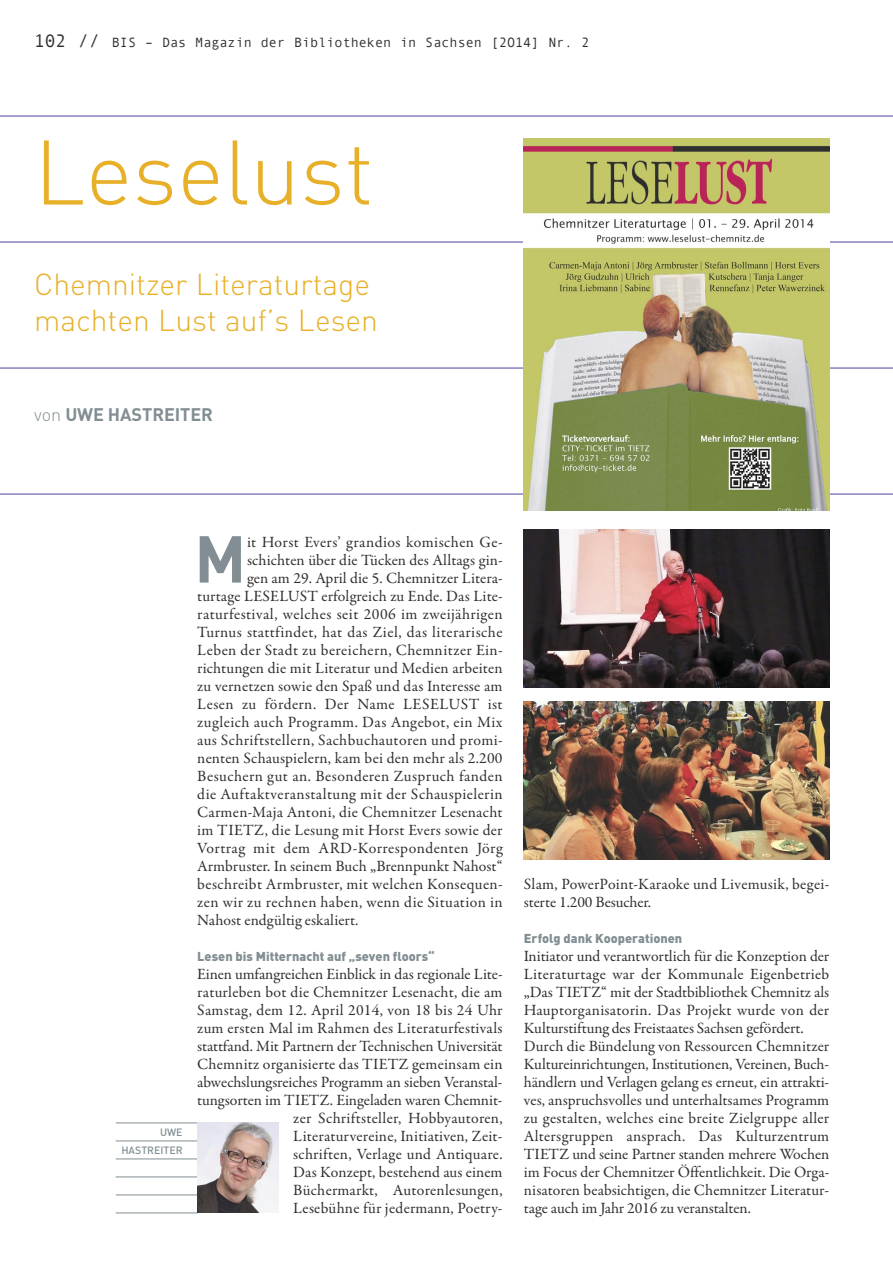
<style>
.page{position:relative;width:893px;height:1263px;background:#fff}
.page>*{position:absolute;margin:0;border:0;box-sizing:border-box;transform-origin:0 0}
.t1{font:300 90px "DIN";color:#e7b028}
.t2{font:700 65.1px "DIN";color:#828e93}
.t3{font:300 30px/36px "DIN";color:#e7b028}
.t4{font:700 18px "DIN";letter-spacing:-.005em;color:#828e93}
.t5{font:15.75px/18px "Garamond Premr Pro";letter-spacing:.01em;color:#2f2f2e}
.t6{font:15.75px "Garamond Premr Pro";letter-spacing:.03em;color:#2f2f2e}
.t7{font:13.5px "Andale Mono";color:#2f2f2e}
.t8{font:900 12.75px "DIN";color:#828e93}
.t9{font:500 10.5px/18px "DIN";color:#828e93;text-align:right}
.s1{font-size:18px}
.s2{font-weight:300}
</style>
<div class="page">
<hr style="left:0;top:115px;width:893px;height:2px;background:#8683bb">
<hr style="left:0;top:241px;width:893px;height:2px;background:#8683bb">
<hr style="left:0;top:367px;width:893px;height:2px;background:#8683bb">
<hr style="left:0;top:493px;width:893px;height:2px;background:#8683bb">
<img style="left:524px;top:701px;width:305px;height:159px">
<img style="left:524px;top:529px;width:305px;height:158px">
<img style="left:524px;top:138px;width:305px;height:372px">
<hr style="left:116px;top:1122px;width:81px;height:1px;background:#828e93">
<hr style="left:116px;top:1140px;width:81px;height:1px;background:#828e93">
<hr style="left:116px;top:1158px;width:81px;height:1px;background:#828e93">
<hr style="left:116px;top:1176px;width:81px;height:1px;background:#828e93">
<hr style="left:116px;top:1194px;width:81px;height:1px;background:#828e93">
<hr style="left:116px;top:1212px;width:81px;height:1px;background:#828e93">
<img style="left:197px;top:1122px;width:81px;height:91px">
<p class="t7" style="left:34px;top:34px;width:557px"><span class="s1">102 //</span> BIS – Das Magazin der Bibliotheken in Sachsen [2O14] Nr. 2</p>
<h1 class="t1" style="left:34px;top:140px;width:341px">Leselust</h1>
<h3 class="t3" style="left:34px;top:269px;width:345px">Chemnitzer Literaturtage machten Lust auf’s Lesen</h3>
<p class="t4" style="left:34px;top:408px;width:180px"><span class="s2">von</span> UWE HASTREITER</p>
<p class="t9" style="left:121px;top:1125px;width:63px">UWE<br>HASTREITER</p>
<h2 class="t2" style="left:194px;top:536px;width:53px">M</h2>
<p class="t6" style="left:247px;top:535px;width:257px">it Horst Evers’ grandios komischen Ge -</p>
<p class="t5" style="left:247px;top:552px;width:257px">schichten über die Tücken des Alltags gin-</p>
<p class="t5" style="left:247px;top:570px;width:257px">gen am 29. April die 5. Chemnitzer Litera-</p>
<p class="t5" style="left:197px;top:588px;width:307px">turtage LESELUST erfolgreich zu Ende. Das Lite-</p>
<p class="t6" style="left:197px;top:607px;width:307px">raturfestival, welches seit 2006 im zweijährigen</p>
<p class="t6" style="left:197px;top:625px;width:307px">Turnus stattfindet, hat das Ziel, das literarische</p>
<p class="t6" style="left:197px;top:643px;width:307px">Leben der Stadt zu bereichern, Chemnitzer Ein-</p>
<p class="t5" style="left:197px;top:660px;width:307px">richtungen die mit Literatur und Medien arbeiten</p>
<p class="t5" style="left:197px;top:678px;width:307px">zu vernetzen sowie den Spaß und das Interesse am</p>
<p class="t6" style="left:197px;top:697px;width:307px">Lesen zu fördern. Der Name LESELUST ist</p>
<p class="t6" style="left:197px;top:715px;width:307px">zugleich auch Programm. Das Angebot, ein Mix</p>
<p class="t5" style="left:197px;top:732px;width:307px">aus Schriftstellern, Sachbuchautoren und promi-</p>
<p class="t5" style="left:197px;top:750px;width:307px">nenten Schauspielern, kam bei den mehr als 2.200</p>
<p class="t6" style="left:197px;top:769px;width:307px">Besuchern gut an. Besonderen Zuspruch fanden</p>
<p class="t5" style="left:197px;top:786px;width:307px">die Auftaktveranstaltung mit der Schauspielerin</p>
<p class="t5" style="left:197px;top:804px;width:307px">Carmen-Maja Antoni, die Chemnitzer Lesenacht</p>
<p class="t5" style="left:197px;top:822px;width:307px">im TIETZ, die Lesung mit Horst Evers sowie der</p>
<p class="t6" style="left:197px;top:841px;width:307px">Vortrag mit dem ARD-Korrespondenten Jörg</p>
<p class="t5" style="left:197px;top:858px;width:307px">Armbruster. In seinem Buch „Brennpunkt Nahost“</p>
<p class="t5" style="left:197px;top:876px;width:307px">beschreibt Armbruster, mit welchen Konsequen-</p>
<p class="t5" style="left:197px;top:894px;width:307px">zen wir zu rechnen haben, wenn die Situation in</p>
<p class="t5" style="left:197px;top:912px;width:163px">Nahost endgültig eskaliert.</p>
<p class="t8" style="left:197px;top:951px;width:239px">Lesen bis Mitternacht auf „seven floors“</p>
<p class="t5" style="left:197px;top:966px;width:307px;text-align:right">Einen umfangreichen Einblick in das regionale Lite&shy;raturleben bot die Chemnitzer Lesenacht, die am Samstag, dem 12. April 2014, von 18 bis 24 Uhr zum ersten Mal im Rahmen des Literaturfestivals stattfand. Mit Partnern der Technischen Universität Chemnitz organisierte das TIETZ gemeinsam ein abwechslungsreiches Programm an sieben Veranstal&shy;tungsorten im TIETZ. Eingeladen waren Chemnit&shy;zer Schriftsteller, Hobbyautoren, Literaturvereine, Initiativen, Zeit-<br>schriften, Verlage und Antiquare.<br>Das Konzept, bestehend aus einem<br>Büchermarkt, Autorenlesungen,<br>Lesebühne für jedermann, Poetry-</p>
<p class="t5" style="left:524px;top:876px;width:307px">Slam, PowerPoint-Karaoke und Livemusik, begei&shy;sterte 1.200 Besucher.</p>
<p class="t8" style="left:524px;top:933px;width:160px">Erfolg dank Kooperationen</p>
<p class="t5" style="left:524px;top:948px;width:307px">Initiator und verantwortlich für die Konzeption der Literaturtage war der Kommunale Eigenbetrieb „Das TIETZ“ mit der Stadtbibliothek Chemnitz als Hauptorganisatorin. Das Projekt wurde von der Kulturstiftung des Freistaates Sachsen gefördert.<br>Durch die Bündelung von Ressourcen Chemnitzer Kultureinrichtungen, Institutionen, Vereinen, Buch&shy;händlern und Verlagen gelang es erneut, ein attrakti&shy;ves, anspruchsvolles und unterhaltsames Programm zu gestalten, welches eine breite Zielgruppe aller Altersgruppen ansprach. Das Kulturzentrum TIETZ und seine Partner standen mehrere Wochen im Focus der Chemnitzer Öffentlichkeit. Die Orga&shy;nisatoren beabsichtigen, die Chemnitzer Literatur&shy;tage auch im Jahr 2016 zu veranstalten.</p>
</div>
